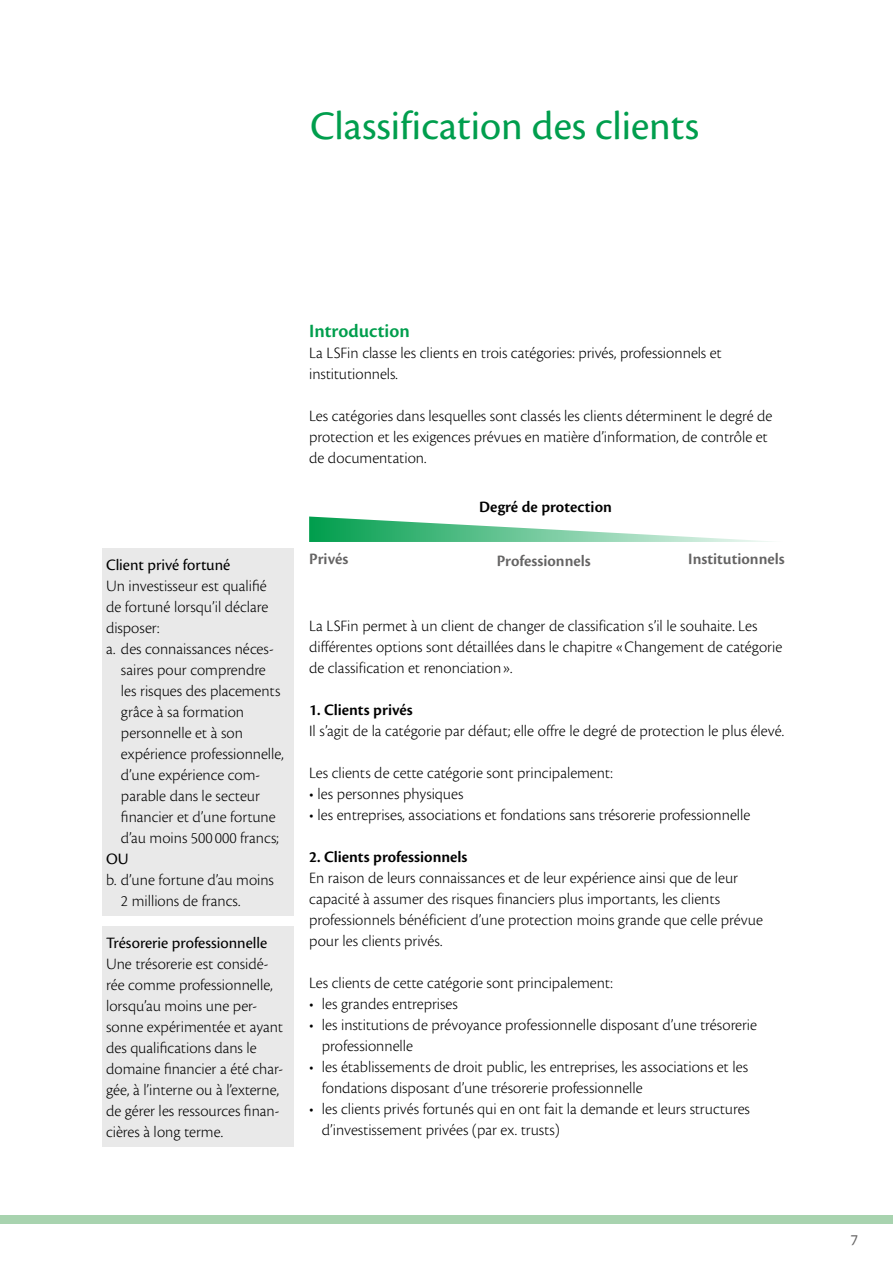
<style>
.page{position:relative;width:893px;height:1263px;background:#fff}
.page>*{position:absolute;margin:0;border:0;box-sizing:border-box;transform-origin:0 0}
.t1{font:42px "Cronos Pro";color:#009e4d}
.t2{font:600 19.5px "Cronos Pro";color:#009e4d}
.t3{font:300 16.5px/21px "Cronos Pro";color:#000}
.t4{font:600 16.5px "Cronos Pro";color:#000}
.t5{font:16.5px "Cronos Pro";color:#000}
.t6{font:600 16.5px "Cronos Pro";color:#646363}
.t7{font:16.5px "Cronos Pro";color:#646363}
</style>
<div class="page">
<div style="left:0;top:1215px;width:893px;height:9px;background:#a8d3af"></div>
<svg style="left:309px;top:516px;width:463px;height:26px"></svg>
<div style="left:102px;top:927px;width:191px;height:220px;background:#e9e9e9"></div>
<div style="left:102px;top:549px;width:191px;height:367px;background:#e9e9e9"></div>
<h1 class="t1" style="left:310px;top:102px;width:391px">Classification des clients</h1>
<p class="t5" style="left:106px;top:555px;width:126px">Client privé fortuné</p>
<p class="t3" style="left:106px;top:575px;width:162px">Un investisseur est qualifié</p>
<p class="t3" style="left:106px;top:596px;width:164px">de fortuné lorsqu’il déclare</p>
<p class="t3" style="left:106px;top:617px;width:55px">disposer:</p>
<p class="t3" style="left:106px;top:638px;width:169px">a. des connaissances néces-</p>
<p class="t3" style="left:121px;top:659px;width:146px">saires pour comprendre</p>
<p class="t3" style="left:121px;top:680px;width:161px">les risques des placements</p>
<p class="t3" style="left:121px;top:701px;width:125px">grâce à sa formation</p>
<p class="t3" style="left:121px;top:722px;width:124px">personnelle et à son</p>
<p class="t3" style="left:121px;top:743px;width:165px">expérience professionnelle,</p>
<p class="t3" style="left:121px;top:764px;width:141px">d’une expérience com-</p>
<p class="t3" style="left:121px;top:785px;width:140px">parable dans le secteur</p>
<p class="t3" style="left:121px;top:806px;width:156px">financier et d’une fortune</p>
<p class="t3" style="left:121px;top:827px;width:160px">d’au moins 500 000 francs;</p>
<p class="t5" style="left:106px;top:849px;width:24px">OU</p>
<p class="t3" style="left:121px;top:869px;width:155px;text-indent:-15px">b. d’une fortune d’au moins<br>2 millions de francs.</p>
<p class="t5" style="left:106px;top:933px;width:163px">Trésorerie professionnelle</p>
<p class="t3" style="left:106px;top:953px;width:179px">Une trésorerie est considé&shy;rée comme professionnelle, lorsqu’au moins une per&shy;sonne expérimentée et ayant des qualifications dans le domaine financier a été char&shy;gée, à l’interne ou à l’externe, de gérer les ressources finan&shy;cières à long terme.</p>
<p class="t2" style="left:309px;top:320px;width:102px">Introduction</p>
<p class="t3" style="left:309px;top:343px;width:414px">La LSFin classe les clients en trois catégories: privés, professionnels et institutionnels.</p>
<p class="t3" style="left:309px;top:406px;width:465px">Les catégories dans lesquelles sont classés les clients déterminent le degré de protection et les exigences prévues en matière d’information, de contrôle et de documentation.</p>
<p class="t4" style="left:479px;top:498px;width:134px">Degré de protection</p>
<p class="t6" style="left:309px;top:550px;width:41px">Privés</p>
<p class="t6" style="left:497px;top:551px;width:96px">Professionnels</p>
<p class="t6" style="left:688px;top:550px;width:98px">Institutionnels</p>
<p class="t3" style="left:309px;top:616px;width:475px">La LSFin permet à un client de changer de classification s’il le souhaite. Les différentes options sont détaillées dans le chapitre «Changement de catégorie de classification et renonciation».</p>
<p class="t4" style="left:309px;top:701px;width:105px">1. Clients privés</p>
<p class="t3" style="left:309px;top:721px;width:477px">Il s’agit de la catégorie par défaut; elle offre le degré de protection le plus élevé.</p>
<p class="t3" style="left:309px;top:763px;width:305px">Les clients de cette catégorie sont principalement:</p>
<p class="t3" style="left:309px;top:784px;width:156px">• les personnes physiques</p>
<p class="t3" style="left:309px;top:805px;width:443px">• les entreprises, associations et fondations sans trésorerie professionnelle</p>
<p class="t4" style="left:309px;top:848px;width:160px">2. Clients professionnels</p>
<p class="t3" style="left:309px;top:868px;width:455px">En raison de leurs connaissances et de leur expérience ainsi que de leur capacité à assumer des risques financiers plus importants, les clients professionnels bénéficient d’une protection moins grande que celle prévue pour les clients privés.</p>
<p class="t3" style="left:309px;top:973px;width:305px">Les clients de cette catégorie sont principalement:</p>
<p class="t3" style="left:309px;top:994px;width:150px">• les grandes entreprises</p>
<p class="t3" style="left:322px;top:1015px;width:437px;text-indent:-13px">• les institutions de prévoyance professionnelle disposant d’une trésorerie professionnelle</p>
<p class="t3" style="left:322px;top:1057px;width:428px;text-indent:-13px">• les établissements de droit public, les entreprises, les associations et les fondations disposant d’une trésorerie professionnelle</p>
<p class="t3" style="left:322px;top:1099px;width:430px;text-indent:-13px">• les clients privés fortunés qui en ont fait la demande et leurs structures d’investissement privées (par ex. trusts)</p>
<p class="t7" style="left:850px;top:1231px;width:9px">7</p>
</div>
